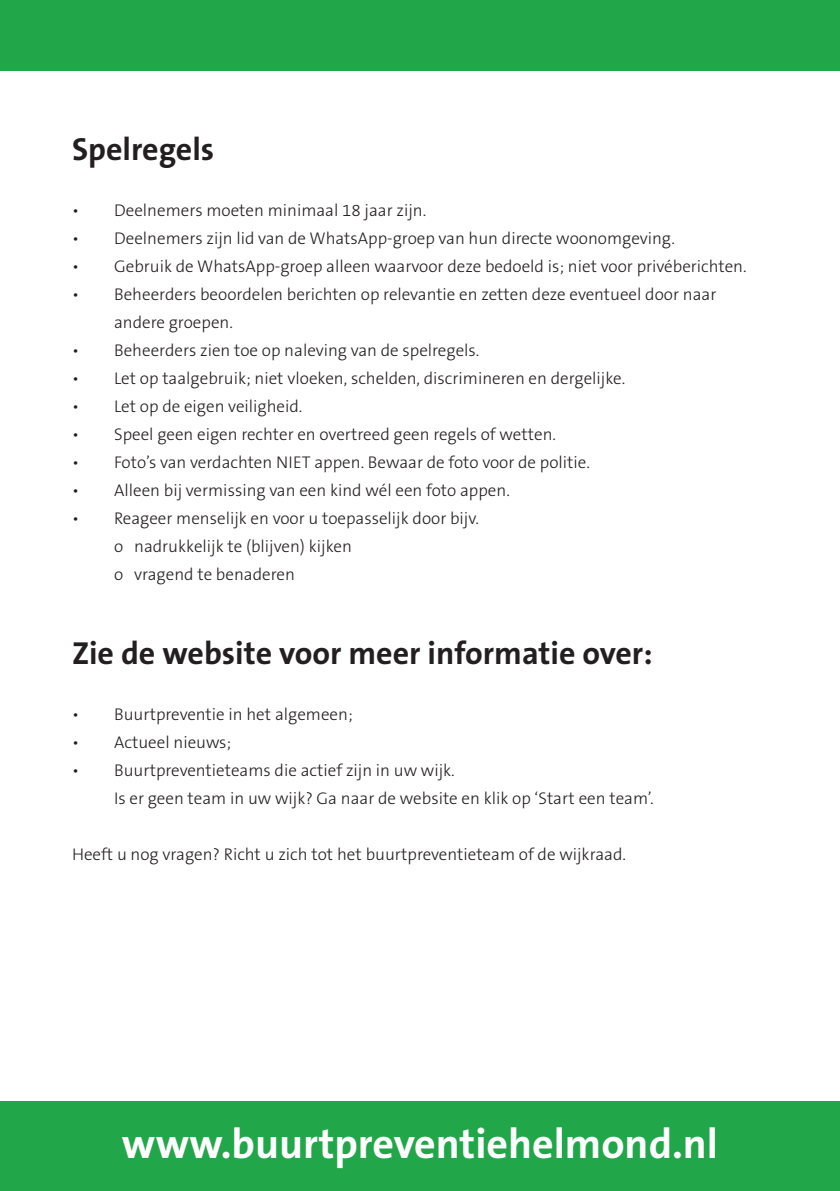
<style>
.page{position:relative;width:840px;height:1191px;background:#fff}
.page>*{position:absolute;margin:0;border:0;box-sizing:border-box;transform-origin:0 0}
.t1{font:700 42px "The Sans B7";color:#fff}
.t2{font:700 32px "The Sans B7";color:#231f20}
.t3{font:300 17px/28px "The Sans B3";color:#231f20}
</style>
<div class="page">
<div style="left:0;top:1101px;width:839px;height:90px;background:#21a749"></div>
<div style="left:0;top:0;width:839px;height:71px;background:#21a749"></div>
<h2 class="t2" style="left:72px;top:132px;width:144px">Spelregels</h2>
<p class="t3" style="left:72px;top:197px;width:355px">• Deelnemers moeten minimaal 18 jaar zijn.</p>
<p class="t3" style="left:72px;top:225px;width:604px">• Deelnemers zijn lid van de WhatsApp-groep van hun directe woonomgeving.</p>
<p class="t3" style="left:72px;top:253px;width:675px">• Gebruik de WhatsApp-groep alleen waarvoor deze bedoeld is; niet voor privéberichten.</p>
<p class="t3" style="left:114px;top:281px;width:603px;text-indent:-42px">• Beheerders beoordelen berichten op relevantie en zetten deze eventueel door naar andere groepen.</p>
<p class="t3" style="left:72px;top:337px;width:408px">• Beheerders zien toe op naleving van de spelregels.</p>
<p class="t3" style="left:72px;top:365px;width:554px">• Let op taalgebruik; niet vloeken, schelden, discrimineren en dergelijke.</p>
<p class="t3" style="left:72px;top:393px;width:232px">• Let op de eigen veiligheid.</p>
<p class="t3" style="left:72px;top:421px;width:485px">• Speel geen eigen rechter en overtreed geen regels of wetten.</p>
<p class="t3" style="left:72px;top:449px;width:519px">• Foto’s van verdachten NIET appen. Bewaar de foto voor de politie.</p>
<p class="t3" style="left:72px;top:477px;width:439px">• Alleen bij vermissing van een kind wél een foto appen.</p>
<p class="t3" style="left:114px;top:505px;width:366px;text-indent:-42px">• Reageer menselijk en voor u toepasselijk door bijv. o nadrukkelijk te (blijven) kijken<br>o vragend te benaderen</p>
<h2 class="t2" style="left:72px;top:636px;width:581px">Zie de website voor meer informatie over:</h2>
<p class="t3" style="left:72px;top:701px;width:282px">• Buurtpreventie in het algemeen;</p>
<p class="t3" style="left:72px;top:729px;width:161px">• Actueel nieuws;</p>
<p class="t3" style="left:114px;top:757px;width:540px;text-indent:-42px">• Buurtpreventieteams die actief zijn in uw wijk.<br>Is er geen team in uw wijk? Ga naar de website en klik op ‘Start een team’.</p>
<p class="t3" style="left:72px;top:841px;width:555px">Heeft u nog vragen? Richt u zich tot het buurtpreventieteam of de wijkraad.</p>
<h1 class="t1" style="left:122px;top:1120px;width:597px">www.buurtpreventiehelmond.nl</h1>
</div>
